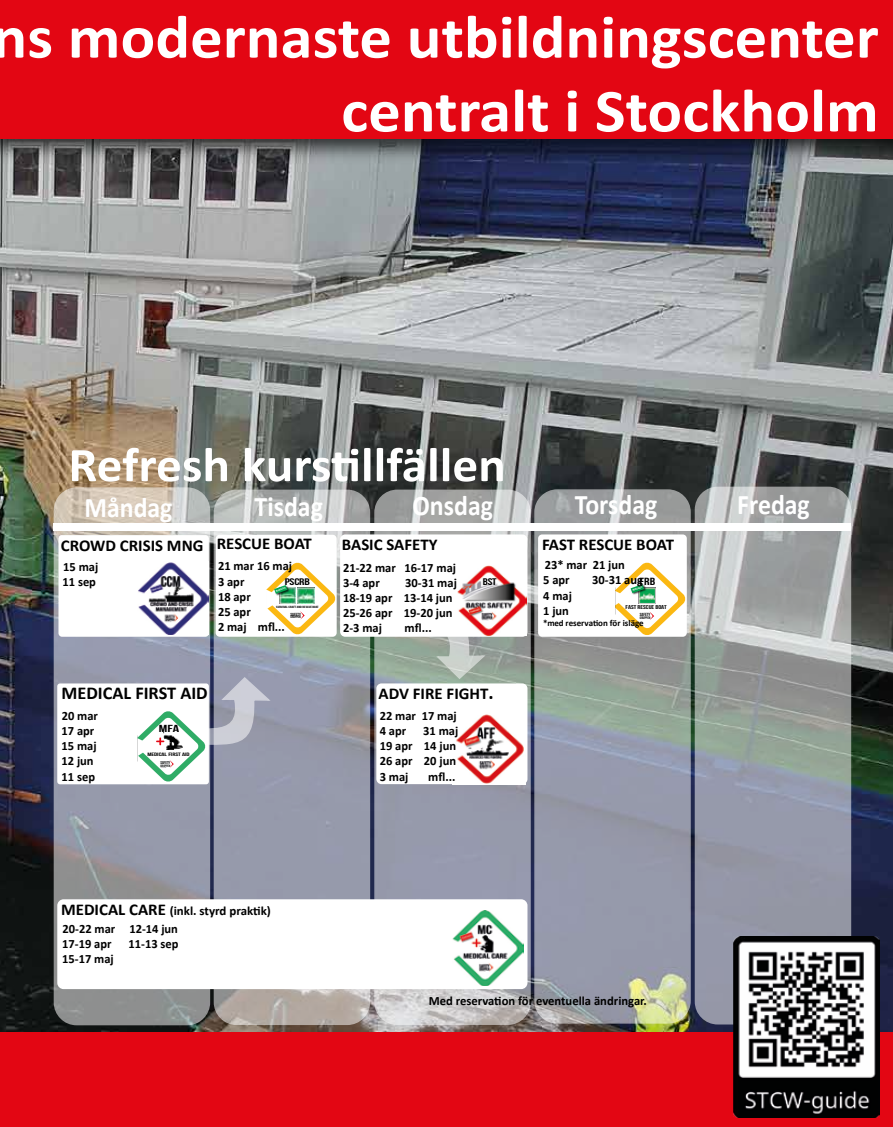
<style>
.page{position:relative;width:893px;height:1127px;background:#fff}
.page>*{position:absolute;margin:0;border:0;box-sizing:border-box;transform-origin:0 0}
.t1{font:700 61.5px/73.8px "Calibri";color:#fff;text-align:right;scale:1.05 1}
.t2{font:700 48.75px "Calibri";color:#fff;scale:1.05 1}
.t3{font:700 28.5px "Calibri";color:#fff;scale:.91 1}
.t4{font:700 18.15px "Calibri";color:#000}
.t5{font:700 16.5px "Calibri";color:#000}
.t6{font:700 12.6px/15.1px "Calibri";color:#000}
.t7{font:10.35px "Bebas Neue";color:#000;scale:1.31 1}
.t8{font:10.2px "Bebas Neue";color:#000;scale:1.55 1}
.t9{font:9.6px "Bebas Neue";color:#000;scale:1.31 1}
.t10{font:9.45px "Bebas Neue";letter-spacing:-.02em;color:#000;scale:1.4 1}
.t11{font:700 9px "Calibri";color:#000}
.t12{font:5.55px "Bebas Neue";color:#000;scale:1.31 1}
.t13{font:4.8px "Bebas Neue";color:#000;scale:1.55 1}
.t14{font:4.5px "Bebas Neue";color:#000;scale:1.05 1}
.t15{font:4.35px "Bebas Neue";color:#000;scale:1.05 1}
.t16{font:4.05px "Bebas Neue";color:#000;scale:1.05 1}
.t17{font:3.6px "Bebas Neue";color:#000;scale:1.05 1}
.t18{font:3.3px "Bebas Neue";color:#000;scale:1.05 1}
.t19{font:3.15px "Bebas Neue";color:#000;scale:1.31 1}
.t20{font:700 2.55px "Arial";color:#fff;scale:1.04 1}
.s1{font-size:16.5px}
.s2{font-size:19.05px}
</style>
<div class="page">
<img style="left:0;top:170px;width:893px;height:862px">
<img style="left:0;top:139px;width:893px;height:31px">
<div style="left:0;top:0;width:893px;height:139px;background:#e30613"></div>
<div style="left:0;top:1032px;width:893px;height:95px;background:#e30613"></div>
<div style="left:53px;top:523px;width:798px;height:7px;background:#fff"></div>
<svg style="left:54px;top:488px;width:155px;height:536px;background:#a1a2a9"></svg>
<div style="left:54px;top:487px;width:156px;height:538px;border:2px solid #fff;border-radius:22px"></div>
<svg style="left:214px;top:490px;width:155px;height:534px;background:#a0a3ad"></svg>
<div style="left:214px;top:490px;width:156px;height:535px;border:2px solid #fff;border-radius:22px"></div>
<svg style="left:375px;top:490px;width:155px;height:534px;background:#a6a9b2"></svg>
<div style="left:374px;top:490px;width:157px;height:535px;border:2px solid #fff;border-radius:22px"></div>
<svg style="left:535px;top:490px;width:155px;height:533px;background:#9a9fa6"></svg>
<div style="left:534px;top:489px;width:157px;height:534px;border:2px solid #fff;border-radius:22px"></div>
<svg style="left:695px;top:487px;width:155px;height:537px;background:#9fa3a8"></svg>
<div style="left:695px;top:487px;width:156px;height:537px;border:2px solid #fff;border-radius:22px"></div>
<div style="left:340px;top:534px;width:187px;height:103px;background:#fff;border-radius:5px"></div>
<div style="left:216px;top:535px;width:121px;height:102px;background:#fff;border-radius:4px"></div>
<div style="left:376px;top:683px;width:151px;height:101px;background:#fff;border-radius:5px"></div>
<div style="left:58px;top:535px;width:151px;height:102px;background:#fff;border-radius:4px"></div>
<svg style="left:383px;top:636px;width:102px;height:43px;background:#a4b2a6"></svg>
<div style="left:57px;top:899px;width:470px;height:90px;background:#fff;border-radius:6px"></div>
<img style="left:453px;top:910px;width:71px;height:75px">
<img style="left:456px;top:714px;width:69px;height:70px">
<img style="left:138px;top:562px;width:70px;height:73px">
<img style="left:457px;top:566px;width:69px;height:70px">
<svg style="left:266px;top:562px;width:70px;height:73px"></svg>
<div style="left:538px;top:534px;width:149px;height:103px;background:#fff;border-radius:4px"></div>
<svg style="left:615px;top:562px;width:71px;height:74px"></svg>
<img style="left:734px;top:936px;width:145px;height:181px">
<div style="left:57px;top:683px;width:152px;height:101px;background:#fff;border-radius:3px"></div>
<svg style="left:137px;top:677px;width:134px;height:105px"></svg>
<h1 class="t1" style="left:-8px;top:-2px;width:846px">ns modernaste utbildningscenter centralt i Stockholm</h1>
<h2 class="t2" style="left:68px;top:430px;width:418px">Refresh kurstillfällen</h2>
<h3 class="t3" style="left:84px;top:487px;width:98px">Måndag</h3>
<h3 class="t3" style="left:255px;top:487px;width:77px">Tisdag</h3>
<h3 class="t3" style="left:412px;top:486px;width:90px">Onsdag</h3>
<h3 class="t3" style="left:575px;top:485px;width:92px">Torsdag</h3>
<h3 class="t3" style="left:737px;top:484px;width:81px">Fredag</h3>
<h3 class="t5" style="left:217px;top:532px;width:97px">RESCUE BOAT</h3>
<h3 class="t5" style="left:342px;top:533px;width:97px">BASIC SAFETY</h3>
<h3 class="t5" style="left:542px;top:533px;width:133px">FAST RESCUE BOAT</h3>
<p class="t6" style="left:543px;top:557px;width:83px">23* mar 21 jun<br>5 apr</p>
<h3 class="t5" style="left:61px;top:534px;width:144px">CROWD CRISIS MNG</h3>
<p class="t6" style="left:218px;top:558px;width:76px">21 mar 16 maj<br>3 apr<br>18 apr<br>25 apr<br>2 maj mfl...</p>
<p class="t6" style="left:62px;top:559px;width:37px">15 maj<br>11 sep</p>
<p class="t6" style="left:343px;top:559px;width:114px">21-22 mar 16-17 maj<br>3-4 apr</p>
<p class="t6" style="left:592px;top:572px;width:52px">30-31 aug</p>
<p class="t7" style="left:639px;top:576px;width:13px">FRB</p>
<p class="t20" style="left:632px;top:588px;width:11px;rotate:-19deg">Refresh</p>
<p class="t14" style="left:640px;top:612px;width:12px">SAFETY</p>
<p class="t17" style="left:640px;top:616px;width:12px">GRUPPEN</p>
<p class="t10" style="left:285px;top:577px;width:19px">PSCRB</p>
<p class="t6" style="left:343px;top:574px;width:115px;text-indent:62px">30-31 maj<br>18-19 apr 13-14 jun<br>25-26 apr 19-20 jun<br>2-3 maj</p>
<p class="t9" style="left:483px;top:576px;width:12px">BST</p>
<p class="t20" style="left:276px;top:589px;width:11px;rotate:-19deg">Refresh</p>
<p class="t6" style="left:543px;top:587px;width:30px">4 maj<br>1 jun</p>
<p class="t11" style="left:543px;top:616px;width:102px">*med reservation för isläge</p>
<p class="t12" style="left:626px;top:604px;width:33px">FAST RESCUE BOAT</p>
<p class="t19" style="left:276px;top:605px;width:34px">SURVIVAL CRAFT AND RESCUE BOAT</p>
<p class="t15" style="left:290px;top:612px;width:11px">SAFETY</p>
<p class="t17" style="left:290px;top:615px;width:11px">GRUPPEN</p>
<p class="t6" style="left:405px;top:620px;width:29px">mfl...</p>
<h3 class="t4" style="left:62px;top:680px;width:148px">MEDICAL FIRST AID</h3>
<p class="t6" style="left:62px;top:707px;width:38px">20 mar<br>17 apr<br>15 maj<br>12 jun<br>11 sep</p>
<p class="t8" style="left:159px;top:723px;width:15px">MFA</p>
<p class="t13" style="left:147px;top:751px;width:29px">MEDICAL FIRST AID</p>
<p class="t16" style="left:161px;top:760px;width:11px">SAFETY</p>
<p class="t18" style="left:161px;top:764px;width:11px">GRUPPEN</p>
<p class="t6" style="left:61px;top:903px;width:211px"><span class="s1">MEDICAL CARE</span> (inkl. styrd praktik)</p>
<p class="t6" style="left:62px;top:920px;width:117px">20-22 mar 12-14 jun<br>17-19 apr</p>
<p class="t6" style="left:129px;top:935px;width:51px">11-13 sep</p>
<p class="t6" style="left:62px;top:951px;width:53px">15-17 maj</p>
<h3 class="t5" style="left:379px;top:682px;width:117px">ADV FIRE FIGHT<span class="s2">.</span></h3>
<p class="t6" style="left:380px;top:707px;width:79px">22 mar 17 maj<br>4 apr</p>
<p class="t6" style="left:380px;top:723px;width:80px;text-indent:44px">31 maj<br>19 apr 14 jun<br>26 apr 20 jun<br>3 maj</p>
<p class="t6" style="left:428px;top:768px;width:29px">mfl...</p>
<p class="t6" style="left:429px;top:993px;width:220px">Med reservation för eventuella ändringar.</p>
</div>
